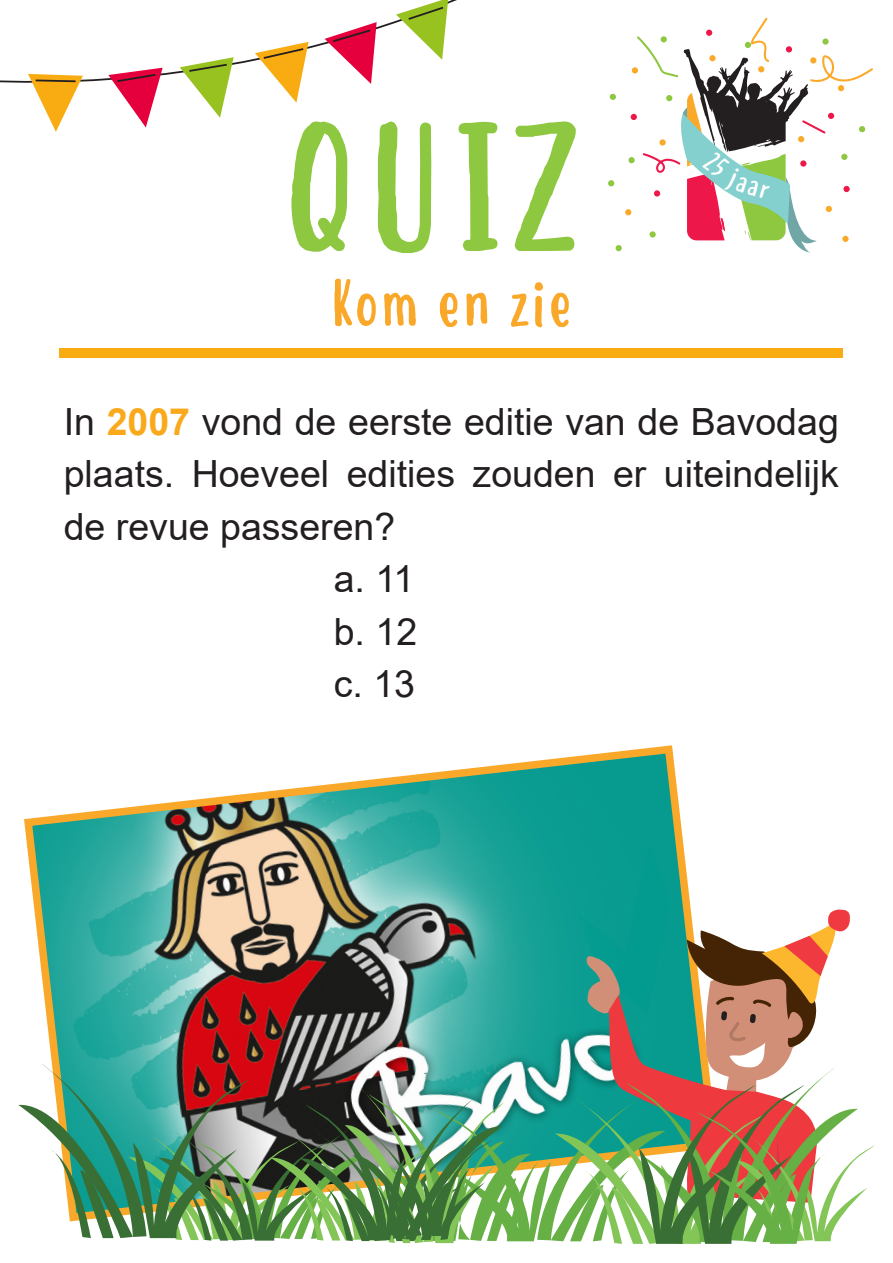
<style>
.page{position:relative;width:893px;height:1263px;background:#fff}
.page>*{position:absolute;margin:0;border:0;box-sizing:border-box;transform-origin:0 0}
.t1{font:178.65px "Hastoler";color:#8ec740}
.t2{font:66px "Hastoler";color:#faa82a}
.t3{font:37.5px "Arial";color:#231f20}
.s1{font-weight:700;color:#f9a91b}
</style>
<div class="page">
<svg style="left:24px;top:745px;width:667px;height:164px"></svg>
<div style="left:615px;top:245px;width:7px;height:6px;background:#8ec740;border-radius:50%"></div>
<svg style="left:28px;top:22px;width:349px;height:110px"></svg>
<svg style="left:396px;top:0;width:52px;height:60px"></svg>
<div style="left:59px;top:349px;width:784px;height:9px;background:#f9ac12"></div>
<svg style="left:18px;top:909px;width:857px;height:335px"></svg>
<svg style="left:625px;top:17px;width:248px;height:236px"></svg>
<p class="t1" style="left:280px;top:90px;width:302px">QUIZ</p>
<p class="t2" style="left:329px;top:267px;width:245px">Kom en zie</p>
<p class="t3" style="left:64px;top:396px;width:777px">In <span class="s1">2007</span> vond de eerste editie van de Bavodag</p>
<p class="t3" style="left:64px;top:448px;width:777px">plaats. Hoeveel edities zouden er uiteindelijk</p>
<p class="t3" style="left:64px;top:501px;width:333px">de revue passeren?</p>
<p class="t3" style="left:334px;top:553px;width:82px">a. 11</p>
<p class="t3" style="left:334px;top:606px;width:85px">b. 12</p>
<p class="t3" style="left:334px;top:658px;width:83px">c. 13</p>
</div>
